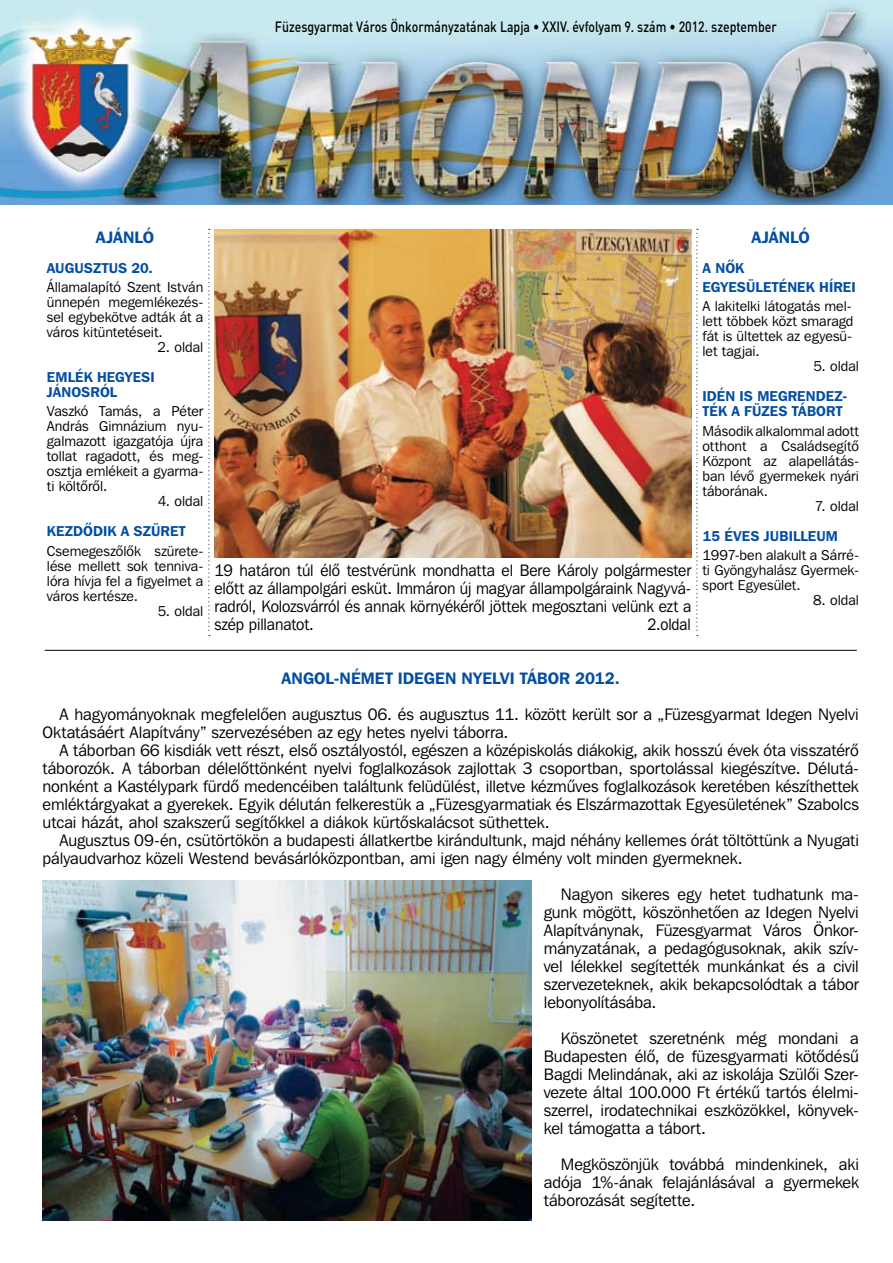
<style>
.page{position:relative;width:893px;height:1263px;background:#fff}
.page>*{position:absolute;margin:0;border:0;box-sizing:border-box;transform-origin:0 0}
.t1{font:16.5px/18px "Franklin Gothic Bk HU Book";letter-spacing:-.005em;color:#000;text-align:justify}
.t2{font:16.5px/18px "Franklin Gothic Bk HU Book";letter-spacing:-.005em;color:#000;text-align:justify;scale:.95 1}
.t3{font:16.5px "Franklin Gothic Demi HU Demi";color:#034ea2}
.t4{font:16.5px "Franklin Gothic Bk HU Book";letter-spacing:-.005em;color:#000;scale:.92 1}
.t5{font:500 14.7px "DIN";color:#000;scale:.83 1}
.t6{font:14.25px/15px "Franklin Gothic Bk HU Book";color:#000;text-align:justify}
.t7{font:14.25px/15px "Franklin Gothic Demi HU Demi";letter-spacing:.01em;color:#034ea2}
</style>
<div class="page">
<img style="left:0;top:0;width:893px;height:204px">
<img style="left:214px;top:230px;width:477px;height:327px">
<hr style="left:45px;top:650px;width:812px;height:1px;background:#000">
<svg style="left:208px;top:229px;width:2px;height:407px"></svg>
<svg style="left:696px;top:229px;width:2px;height:407px"></svg>
<img style="left:43px;top:880px;width:488px;height:340px">
<p class="t5" style="left:275px;top:17px;width:606px">Füzesgyarmat Város Önkormányzatának Lapja • XXIV. évfolyam 9. szám • 2012. szeptember</p>
<p class="t3" style="left:96px;top:226px;width:60px">AJÁNLÓ</p>
<p class="t7" style="left:47px;top:260px;width:108px">AUGUSZTUS 20.</p>
<p class="t6" style="left:47px;top:279px;width:158px">Államalapító Szent István ünnepén megemlékezés&shy;sel egybekötve adták át a város kitüntetéseit.</p>
<p class="t6" style="left:158px;top:339px;width:47px">2. oldal</p>
<p class="t7" style="left:47px;top:369px;width:109px">EMLÉK HEGYESI<br>JÁNOSRÓL</p>
<p class="t6" style="left:47px;top:404px;width:158px">Vaszkó Tamás, a Péter András Gimnázium nyu&shy;galmazott igazgatója újra tollat ragadott, és meg&shy;osztja emlékeit a gyarma&shy;ti költôrôl.</p>
<p class="t6" style="left:158px;top:494px;width:47px">4. oldal</p>
<p class="t7" style="left:47px;top:523px;width:140px">KEZDÔDIK A SZÜRET</p>
<p class="t6" style="left:47px;top:543px;width:158px">Csemegeszôlôk szürete&shy;lése mellett sok tenniva&shy;lóra hívja fel a figyelmet a város kertésze.</p>
<p class="t6" style="left:158px;top:603px;width:47px">5. oldal</p>
<p class="t2" style="left:214px;top:561px;width:503px">19 határon túl élô testvérünk mondhatta el Bere Károly polgármester elôtt az állampolgári esküt. Immáron új magyar állampolgáraink Nagyvá&shy;radról, Kolozsvárról és annak környékérôl jöttek megosztani velünk ezt a szép pillanatot.</p>
<p class="t4" style="left:647px;top:614px;width:48px">2.oldal</p>
<p class="t3" style="left:751px;top:226px;width:60px">AJÁNLÓ</p>
<p class="t7" style="left:702px;top:258px;width:155px;line-height:19.2px">A NÔK<br>EGYESÜLETÉNEK HÍREI</p>
<p class="t6" style="left:702px;top:298px;width:152px">A lakitelki látogatás mel&shy;lett többek közt smaragd fát is ültettek az egyesü&shy;let tagjai.</p>
<p class="t6" style="left:813px;top:359px;width:47px">5. oldal</p>
<p class="t7" style="left:702px;top:388px;width:146px">IDÉN IS MEGRENDEZ-<br>TÉK A FÜZES TÁBORT</p>
<p class="t6" style="left:702px;top:423px;width:158px">Második alkalommal adott otthont a Családsegítô Központ az alapellátás&shy;ban lévô gyermekek nyári táborának.</p>
<p class="t6" style="left:815px;top:498px;width:46px">7. oldal</p>
<p class="t7" style="left:702px;top:528px;width:137px">15 ÉVES JUBILLEUM</p>
<p class="t6" style="left:702px;top:547px;width:158px">1997-ben alakult a Sárré&shy;ti Gyöngyhalász Gyermek&shy;sport Egyesület.</p>
<p class="t6" style="left:813px;top:592px;width:47px">8. oldal</p>
<p class="t3" style="left:282px;top:668px;width:340px">ANGOL-NÉMET IDEGEN NYELVI TÁBOR 2012.</p>
<p class="t1" style="left:43px;top:705px;width:818px;text-indent:17px">A hagyományoknak megfelelôen augusztus 06. és augusztus 11. között került sor a „Füzesgyarmat Idegen Nyelvi<br>Oktatásáért Alapítvány” szervezésében az egy hetes nyelvi táborra.</p>
<p class="t1" style="left:43px;top:741px;width:818px;text-indent:17px">A táborban 66 kisdiák vett részt, elsô osztályostól, egészen a középiskolás diákokig, akik hosszú évek óta visszatérô táborozók. A táborban délelôttönként nyelvi foglalkozások zajlottak 3 csoportban, sportolással kiegészítve. Délutá&shy;nonként a Kastélypark fürdô medencéiben találtunk felüdülést, illetve kézmûves foglalkozások keretében készíthettek emléktárgyakat a gyerekek. Egyik délután felkerestük a „Füzesgyarmatiak és Elszármazottak Egyesületének” Szabolcs utcai házát, ahol szakszerû segítôkkel a diákok kürtôskalácsot süthettek.</p>
<p class="t1" style="left:43px;top:831px;width:818px;text-indent:17px">Augusztus 09-én, csütörtökön a budapesti állatkertbe kirándultunk, majd néhány kellemes órát töltöttünk a Nyugati pályaudvarhoz közeli Westend bevásárlóközpontban, ami igen nagy élmény volt minden gyermeknek.</p>
<p class="t1" style="left:544px;top:885px;width:317px;text-indent:17px">Nagyon sikeres egy hetet tudhatunk ma&shy;gunk mögött, köszönhetôen az Idegen Nyelvi Alapítványnak, Füzesgyarmat Város Önkor&shy;mányzatának, a pedagógusoknak, akik szív&shy;vel lélekkel segítették munkánkat és a civil szervezeteknek, akik bekapcsolódtak a tábor lebonyolításába.</p>
<p class="t1" style="left:544px;top:1029px;width:317px;text-indent:17px">Köszönetet szeretnénk még mondani a Budapesten élô, de füzesgyarmati kötôdésû Bagdi Melindának, aki az iskolája Szülôi Szer&shy;vezete által 100.000 Ft értékû tartós élelmi&shy;szerrel, irodatechnikai eszközökkel, könyvek&shy;kel támogatta a tábort.</p>
<p class="t1" style="left:544px;top:1155px;width:317px;text-indent:17px">Megköszönjük továbbá mindenkinek, aki adója 1%-ának felajánlásával a gyermekek táborozását segítette.</p>
</div>
